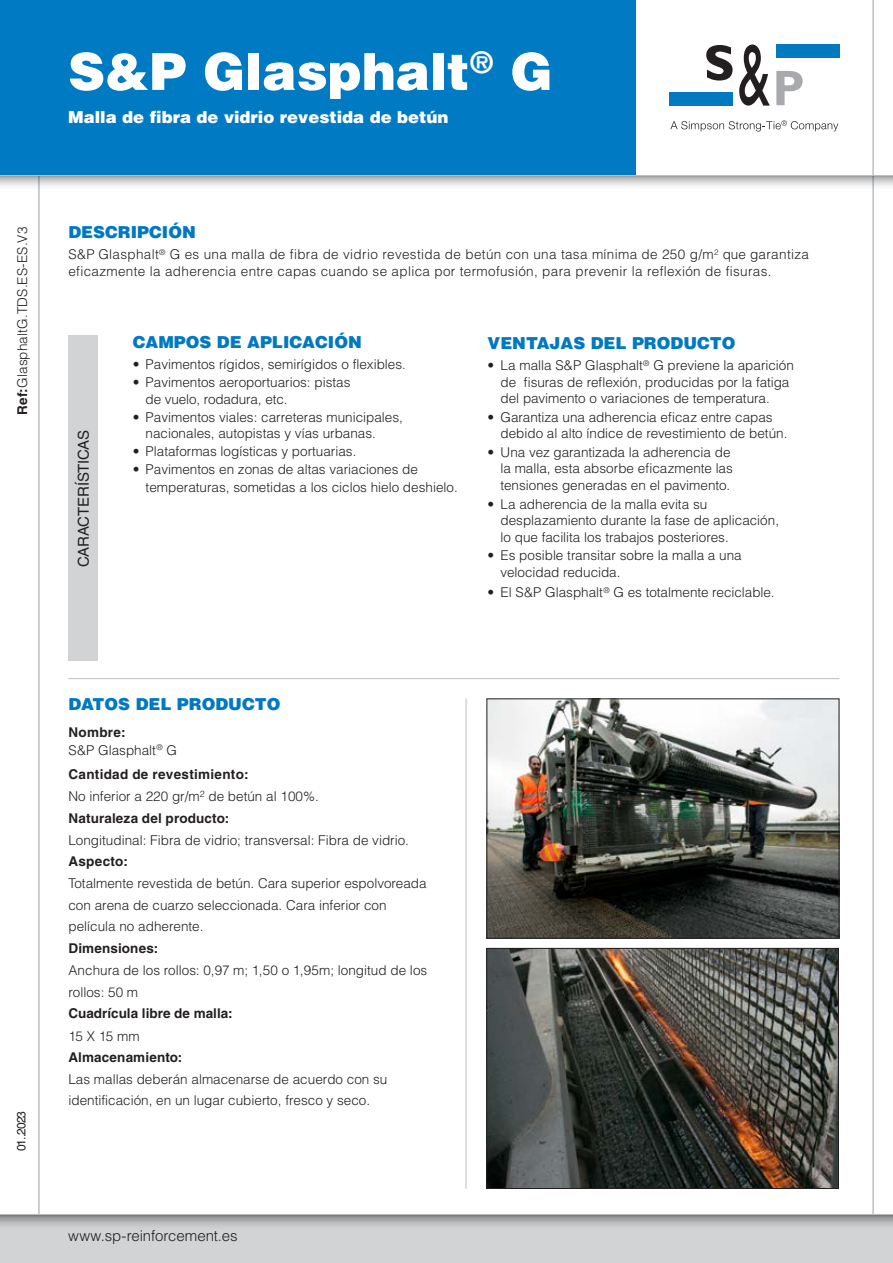
<style>
.page{position:relative;width:893px;height:1263px;background:#fff}
.page>*{position:absolute;margin:0;border:0;box-sizing:border-box;transform-origin:0 0}
.t1{font:900 51px "Helvetica LT Std";color:#fff}
.t2{font:900 16.5px "Helvetica LT Std";color:#0079c1}
.t3{font:900 16.5px "Helvetica LT Std";color:#fff}
.t4{font:300 15px "Helvetica LT Std";letter-spacing:-.005em;color:#231f20}
.t5{font:15px "Helvetica LT Std";letter-spacing:-.01em;color:#231f20}
.t6{font:300 13.5px/16.5px "Helvetica LT Std";color:#231f20}
.t7{font:300 13.5px/16.5px "Helvetica LT Std";letter-spacing:.025em;color:#231f20}
.t8{font:700 13.5px/21.8px "Helvetica LT Std";letter-spacing:.01em;color:#231f20}
.t9{font:12px "Helvetica LT Std";letter-spacing:-.075em;color:#231f20}
.s1{font-weight:700}
.s2{font-weight:300}
</style>
<div class="page">
<hr style="left:39px;top:0;width:1px;height:1263px;background:#bcbec0">
<hr style="left:873px;top:0;width:1px;height:1263px;background:#bcbec0">
<div style="left:0;top:0;width:636px;height:175px;background:#007ac2"></div>
<svg style="left:0;top:176px;width:893px;height:14px"></svg>
<hr style="left:0;top:175px;width:893px;height:1px;background:#bcbec0">
<div style="left:669px;top:92px;width:64px;height:13px;background:#0079c1"></div>
<div style="left:776px;top:44px;width:63px;height:14px;background:#0079c1"></div>
<svg style="left:706px;top:45px;width:27px;height:36px"></svg>
<svg style="left:739px;top:44px;width:31px;height:62px"></svg>
<svg style="left:776px;top:71px;width:27px;height:34px"></svg>
<svg style="left:670px;top:120px;width:168px;height:12px"></svg>
<div style="left:0;top:1214px;width:893px;height:49px;background:#d1d3d4"></div>
<svg style="left:0;top:1215px;width:893px;height:11px"></svg>
<hr style="left:0;top:1214px;width:893px;height:1px;background:#bcbec0">
<div style="left:68px;top:336px;width:30px;height:325px;background:#d1d3d4"></div>
<img style="left:488px;top:950px;width:349px;height:237px">
<div style="left:486px;top:948px;width:353px;height:241px;border:1px solid #231f20"></div>
<img style="left:488px;top:700px;width:349px;height:237px">
<div style="left:486px;top:698px;width:353px;height:241px;border:1px solid #231f20"></div>
<hr style="left:68px;top:678px;width:771px;height:1px;background:#bcbec0">
<hr style="left:466px;top:698px;width:1px;height:491px;background:#bcbec0">
<h1 class="t1" style="left:68px;top:38px;width:486px">S&amp;P Glasphalt<sup>®</sup> G</h1>
<p class="t3" style="left:68px;top:106px;width:382px">Malla de fibra de vidrio revestida de betún</p>
<p class="t6" style="left:14px;top:414px;width:189px;rotate:-90deg"><span class="s1">Ref:</span>GlasphaltG.TDS.ES-ES.V3</p>
<p class="t2" style="left:68px;top:222px;width:129px">DESCRIPCIÓN</p>
<p class="t7" style="left:68px;top:246px;width:742px">S&amp;P Glasphalt<sup>®</sup> G es una malla de fibra de vidrio revestida de betún con una tasa mínima de 250 g/m<sup>2</sup> que garantiza eficazmente la adherencia entre capas cuando se aplica por termofusión, para prevenir la reflexión de fisuras.</p>
<p class="t5" style="left:75px;top:567px;width:138px;rotate:-90deg">CARACTERÍSTICAS</p>
<p class="t2" style="left:133px;top:331px;width:231px">CAMPOS DE APLICACIÓN</p>
<p class="t6" style="left:133px;top:355px;width:275px">• Pavimentos rígidos, semirígidos o flexibles.</p>
<p class="t6" style="left:146px;top:374px;width:206px;text-indent:-13px">• Pavimentos aeroportuarios: pistas de vuelo, rodadura, etc.</p>
<p class="t6" style="left:146px;top:410px;width:259px;line-height:15.5px;text-indent:-13px">• Pavimentos viales: carreteras municipales, nacionales, autopistas y vías urbanas.</p>
<p class="t6" style="left:133px;top:443px;width:225px">• Plataformas logísticas y portuarias.</p>
<p class="t6" style="left:146px;top:461px;width:314px;line-height:17.7px;text-indent:-13px">• Pavimentos en zonas de altas variaciones de temperaturas, sometidas a los ciclos hielo deshielo.</p>
<p class="t2" style="left:487px;top:333px;width:250px">VENTAJAS DEL PRODUCTO</p>
<p class="t6" style="left:500px;top:357px;width:295px;text-indent:-13px">• La malla S&amp;P Glasphalt<sup>®</sup> G previene la aparición de fisuras de reflexión, producidas por la fatiga del pavimento o variaciones de temperatura.</p>
<p class="t6" style="left:500px;top:409px;width:288px;text-indent:-13px">• Garantiza una adherencia eficaz entre capas debido al alto índice de revestimiento de betún.</p>
<p class="t6" style="left:500px;top:444px;width:234px;text-indent:-13px">• Una vez garantizada la adherencia de la malla, esta absorbe eficazmente las tensiones generadas en el pavimento.</p>
<p class="t6" style="left:500px;top:495px;width:280px;text-indent:-13px">• La adherencia de la malla evita su desplazamiento durante la fase de aplicación, lo que facilita los trabajos posteriores.</p>
<p class="t6" style="left:500px;top:547px;width:243px;text-indent:-13px">• Es posible transitar sobre la malla a una velocidad reducida.</p>
<p class="t6" style="left:487px;top:584px;width:289px">• El S&amp;P Glasphalt<sup>®</sup> G es totalmente reciclable.</p>
<p class="t9" style="left:14px;top:1151px;width:42px;rotate:-90deg">01..2023</p>
<p class="t2" style="left:68px;top:693px;width:214px">DATOS DEL PRODUCTO</p>
<p class="t6" style="left:68px;top:723px;width:110px;line-height:18px"><span class="s1">Nombre:<br></span>S&amp;P Glasphalt<sup>®</sup> G</p>
<p class="t8" style="left:68px;top:763px;width:252px">Cantidad de revestimiento:<br><span class="s2">No inferior a 220 gr/m</span><sup>2</sup> <span class="s2">de betún al 100%.<br></span>Naturaleza del producto:</p>
<p class="t6" style="left:68px;top:831px;width:342px">Longitudinal: Fibra de vidrio; transversal: Fibra de vidrio.</p>
<p class="t8" style="left:68px;top:850px;width:61px">Aspecto:</p>
<p class="t6" style="left:68px;top:873px;width:360px;line-height:21.3px">Totalmente revestida de betún. Cara superior espolvoreada con arena de cuarzo seleccionada. Cara inferior con película no adherente.</p>
<p class="t8" style="left:68px;top:937px;width:91px">Dimensiones:</p>
<p class="t6" style="left:68px;top:960px;width:360px;line-height:21.8px">Anchura de los rollos: 0,97 m; 1,50 o 1,95m; longitud de los rollos: 50 m</p>
<p class="t8" style="left:68px;top:1002px;width:166px">Cuadrícula libre de malla:</p>
<p class="t6" style="left:68px;top:1028px;width:73px">15 X 15 mm</p>
<p class="t8" style="left:68px;top:1046px;width:115px">Almacenamiento:</p>
<p class="t6" style="left:68px;top:1069px;width:320px;line-height:20.7px">Las mallas deberán almacenarse de acuerdo con su identificación, en un lugar cubierto, fresco y seco.</p>
<p class="t4" style="left:68px;top:1227px;width:171px">www.sp-reinforcement.es</p>
</div>
